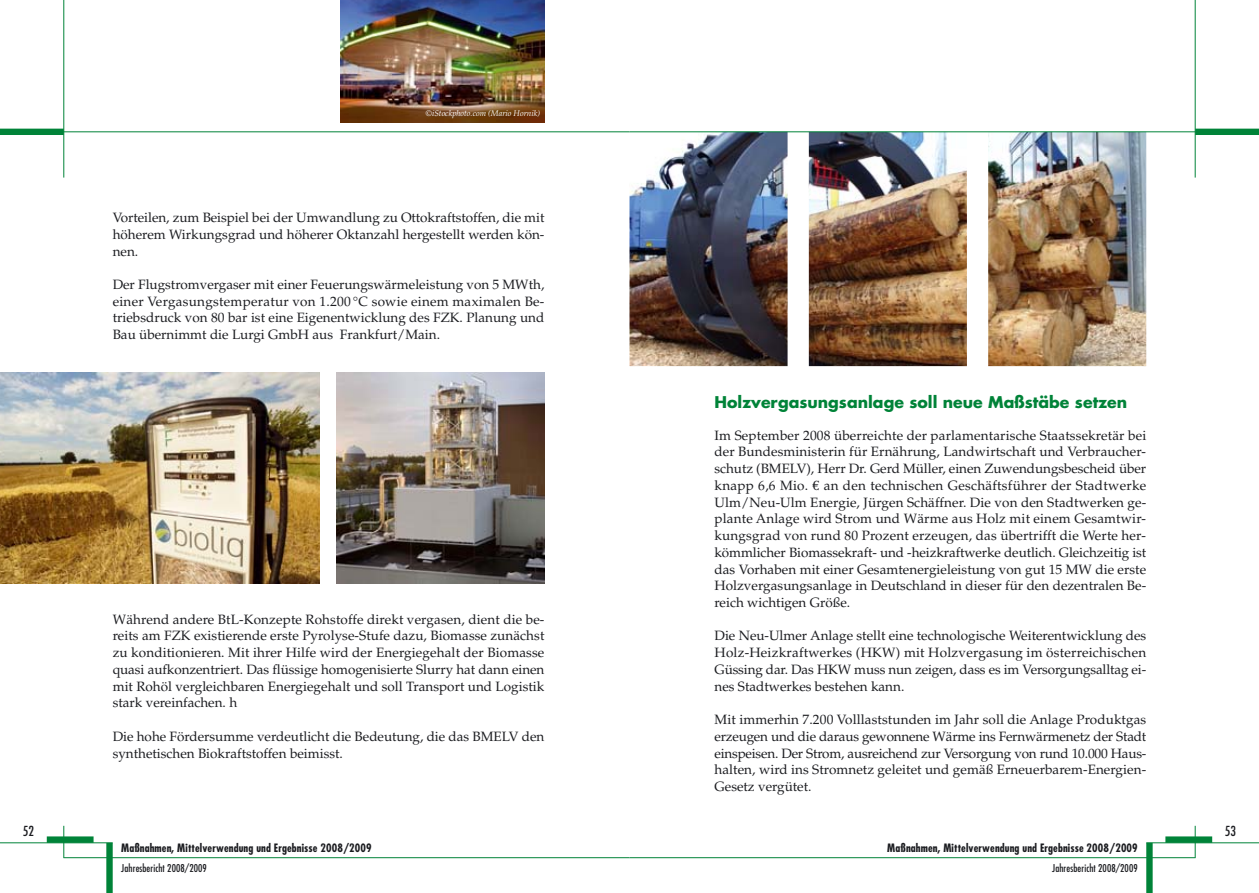
<style>
.page{position:relative;width:1259px;height:893px;background:#fff}
.page>*{position:absolute;margin:0;border:0;box-sizing:border-box;transform-origin:0 0}
.t1{font:700 15.75px "Futura";color:#008338}
.t2{font:13.5px/16.8px "Palatino";color:#1b1c20;text-align:justify}
.t3{font:condensed 13.5px "Futura";color:#1b1c20}
.t4{font:700 condensed 11.25px "Futura";letter-spacing:.01em;color:#1b1c20}
.t5{font:condensed 10.5px "Futura";letter-spacing:.01em;color:#1b1c20}
.t6{font:italic 8.25px "Palatino";color:#fff}
.s1{font-family:"Euro Serif"}
</style>
<div class="page">
<img style="left:629px;top:132px;width:517px;height:234px">
<hr style="left:1194px;top:0;width:1px;height:178px;background:#008338">
<hr style="left:1146px;top:842px;width:113px;height:1px;background:#008338">
<hr style="left:629px;top:857px;width:566px;height:1px;background:#008338">
<div style="left:1195px;top:129px;width:64px;height:6px;background:#008338"></div>
<hr style="left:629px;top:131px;width:630px;height:1px;background:#008338">
<div style="left:1146px;top:843px;width:6px;height:50px;background:#008338"></div>
<div style="left:1165px;top:836px;width:47px;height:7px;background:#008338"></div>
<hr style="left:1194px;top:826px;width:1px;height:32px;background:#008338">
<hr style="left:63px;top:0;width:1px;height:178px;background:#008338">
<hr style="left:0;top:131px;width:629px;height:1px;background:#008338">
<hr style="left:0;top:842px;width:113px;height:1px;background:#008338">
<hr style="left:63px;top:857px;width:566px;height:1px;background:#008338">
<div style="left:0;top:129px;width:64px;height:6px;background:#008338"></div>
<div style="left:106px;top:843px;width:7px;height:50px;background:#008338"></div>
<div style="left:47px;top:836px;width:47px;height:7px;background:#008338"></div>
<hr style="left:63px;top:826px;width:1px;height:32px;background:#008338">
<img style="left:0;top:373px;width:320px;height:211px">
<img style="left:337px;top:373px;width:207px;height:211px">
<img style="left:340px;top:0;width:204px;height:122px">
<p class="t6" style="left:426px;top:110px;width:116px">©iStockphoto.com (Mario Hornik)</p>
<p class="t2" style="left:113px;top:211px;width:433px">Vorteilen, zum Beispiel bei der Umwandlung zu Ottokraftstoffen, die mit höherem Wirkungsgrad und höherer Oktanzahl hergestellt werden kön&shy;nen.</p>
<p class="t2" style="left:113px;top:278px;width:433px">Der Flugstromvergaser mit einer Feuerungswärmeleistung von 5 MWth, einer Vergasungstemperatur von 1.200 °C sowie einem maximalen Be&shy;triebsdruck von 80 bar ist eine Eigenentwicklung des FZK. Planung und Bau übernimmt die Lurgi GmbH aus Frankfurt/Main.</p>
<p class="t2" style="left:113px;top:612px;width:433px">Während andere BtL-Konzepte Rohstoffe direkt vergasen, dient die be&shy;reits am FZK existierende erste Pyrolyse-Stufe dazu, Biomasse zunächst zu konditionieren. Mit ihrer Hilfe wird der Energiegehalt der Biomasse quasi aufkonzentriert. Das flüssige homogenisierte Slurry hat dann einen mit Rohöl vergleichbaren Energiegehalt und soll Transport und Logistik stark vereinfachen. h</p>
<p class="t2" style="left:113px;top:729px;width:433px">Die hohe Fördersumme verdeutlicht die Bedeutung, die das BMELV den synthetischen Biokraftstoffen beimisst.</p>
<p class="t1" style="left:714px;top:395px;width:414px">Holzvergasungsanlage soll neue Maßstäbe setzen</p>
<p class="t2" style="left:714px;top:428px;width:433px">Im September 2008 überreichte der parlamentarische Staatssekretär bei der Bundesministerin für Ernährung, Landwirtschaft und Verbraucher&shy;schutz (BMELV), Herr Dr. Gerd Müller, einen Zuwendungsbescheid über knapp 6,6 Mio. <span class="s1">€</span> an den technischen Geschäftsführer der Stadtwerke Ulm/Neu-Ulm Energie, Jürgen Schäffner. Die von den Stadtwerken ge&shy;plante Anlage wird Strom und Wärme aus Holz mit einem Gesamtwir&shy;kungsgrad von rund 80 Prozent erzeugen, das übertrifft die Werte her&shy;kömmlicher Biomassekraft- und -heizkraftwerke deutlich. Gleichzeitig ist das Vorhaben mit einer Gesamtenergieleistung von gut 15 MW die erste Holzvergasungsanlage in Deutschland in dieser für den dezentralen Be&shy;reich wichtigen Größe.</p>
<p class="t2" style="left:714px;top:629px;width:433px">Die Neu-Ulmer Anlage stellt eine technologische Weiterentwicklung des Holz-Heizkraftwerkes (HKW) mit Holzvergasung im österreichischen Güssing dar. Das HKW muss nun zeigen, dass es im Versorgungsalltag ei&shy;nes Stadtwerkes bestehen kann.</p>
<p class="t2" style="left:714px;top:713px;width:433px">Mit immerhin 7.200 Volllaststunden im Jahr soll die Anlage Produktgas erzeugen und die daraus gewonnene Wärme ins Fernwärmenetz der Stadt einspeisen. Der Strom, ausreichend zur Versorgung von rund 10.000 Haus&shy;halten, wird ins Stromnetz geleitet und gemäß Erneuerbarem-Energien-Gesetz vergütet.</p>
<p class="t3" style="left:23px;top:825px;width:13px">52</p>
<p class="t3" style="left:1225px;top:825px;width:13px">53</p>
<p class="t4" style="left:121px;top:843px;width:252px">Maßnahmen, Mittelverwendung und Ergebnisse 2008/2009</p>
<p class="t5" style="left:121px;top:863px;width:87px">Jahresbericht 2008/2009</p>
<p class="t4" style="left:887px;top:843px;width:252px">Maßnahmen, Mittelverwendung und Ergebnisse 2008/2009</p>
<p class="t5" style="left:1052px;top:863px;width:87px">Jahresbericht 2008/2009</p>
</div>
